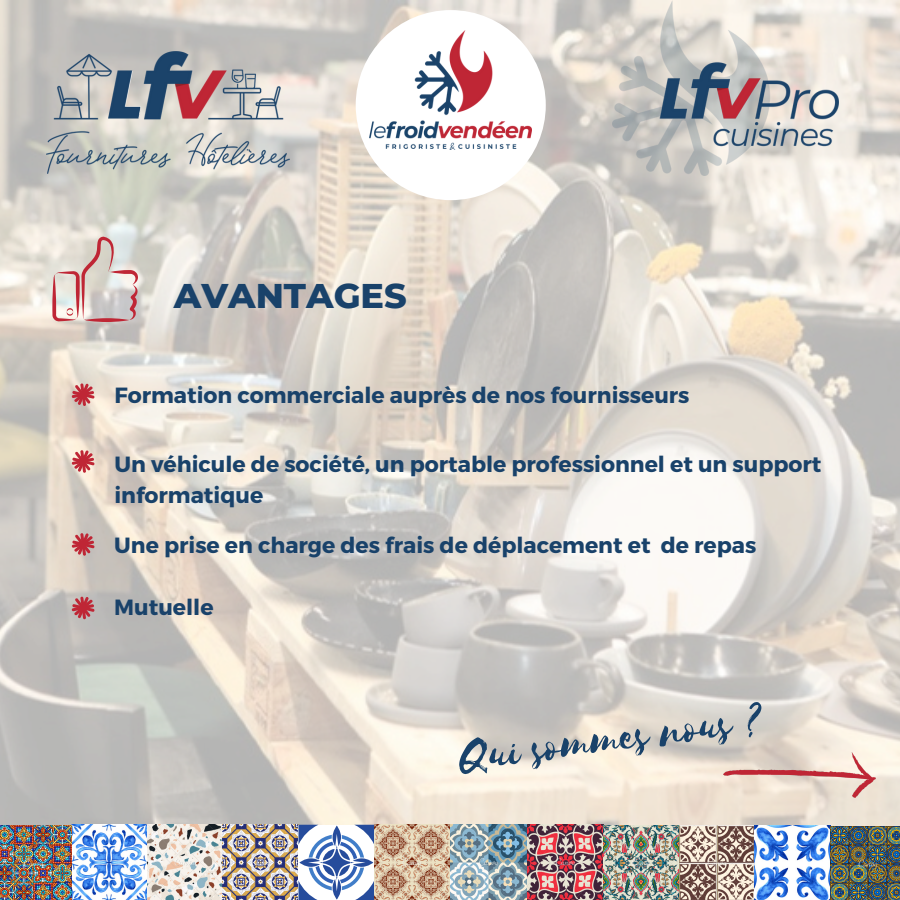
<style>
.page{position:relative;width:900px;height:900px;background:#fff}
.page>*{position:absolute;margin:0;border:0;box-sizing:border-box;transform-origin:0 0}
.t1{font:48.5px "Selima";color:#19426a}
.t2{font:800 35px "Montserrat";color:#19426a}
.t3{font:700 22px/30.8px "Montserrat";color:#19426a}
</style>
<div class="page">
<img style="left:0;top:0;width:900px;height:827px">
<div style="left:356px;top:10px;width:190px;height:190px;background:#fff;border-radius:50%"></div>
<img style="left:370px;top:31px;width:162px;height:118px">
<img style="left:0;top:825px;width:298px;height:75px">
<svg style="left:298px;top:825px;width:76px;height:75px"></svg>
<img style="left:374px;top:825px;width:457px;height:75px">
<img style="left:830px;top:827px;width:70px;height:73px">
<img style="left:46px;top:51px;width:243px;height:122px">
<img style="left:613px;top:0;width:225px;height:175px">
<svg style="left:52px;top:237px;width:86px;height:85px;background:#d9c3c0"></svg>
<svg style="left:71px;top:383px;width:24px;height:23px"></svg>
<svg style="left:71px;top:450px;width:24px;height:23px"></svg>
<svg style="left:71px;top:533px;width:24px;height:23px"></svg>
<svg style="left:71px;top:597px;width:24px;height:22px"></svg>
<img style="left:724px;top:752px;width:151px;height:46px">
<p class="t2" style="left:174px;top:274px;width:234px">AVANTAGES</p>
<p class="t3" style="left:114px;top:378px;width:577px">Formation commerciale auprès de nos fournisseurs</p>
<p class="t3" style="left:114px;top:448px;width:709px">Un véhicule de société, un portable professionnel et un support informatique</p>
<p class="t3" style="left:114px;top:529px;width:644px">Une prise en charge des frais de déplacement et de repas</p>
<h2 class="t3" style="left:114px;top:590px;width:101px">Mutuelle</h2>
<p class="t1" style="left:457px;top:731px;width:308px;rotate:-7deg">Qui sommes nous ?</p>
</div>
